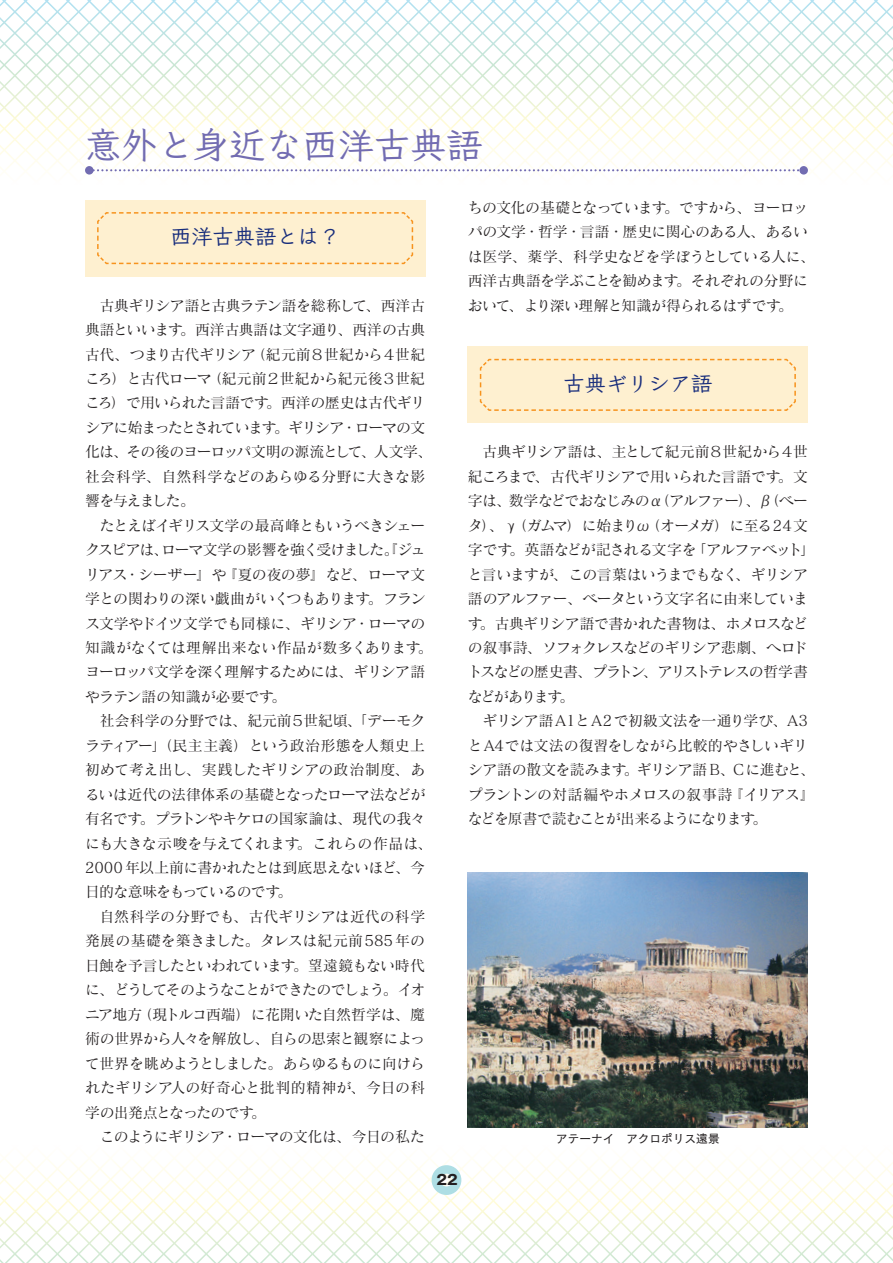
<style>
.page{position:relative;width:893px;height:1263px;background:#fff}
.page>*{position:absolute;margin:0;border:0;box-sizing:border-box;transform-origin:0 0}
.t1{font:36.15px "Klee Pro DB";color:#726cb1}
.t2{font:21.3px "Klee Pro DB";color:#182d7c}
.t3{font:14.85px/24.5px "Matisse Pro M";letter-spacing:-.04em;color:#231f20}
.t4{font:700 13.8px "Gothic MB101 Pro";color:#231f20}
.t5{font:11.7px "New Cezanne Pro M";color:#231f20}
</style>
<div class="page">
<svg style="left:0;top:1160px;width:893px;height:103px"></svg>
<div style="left:432px;top:1165px;width:29px;height:30px;border:9px solid #aedee4;border-radius:50%"></div>
<svg style="left:0;top:0;width:893px;height:172px"></svg>
<div style="left:85px;top:166px;width:9px;height:9px;background:#726cb1;border-radius:50%"></div>
<div style="left:799px;top:166px;width:9px;height:9px;background:#726cb1;border-radius:50%"></div>
<div style="left:85px;top:200px;width:340px;height:76px;background:#fef0d0"></div>
<svg style="left:97px;top:212px;width:317px;height:53px"></svg>
<div style="left:468px;top:347px;width:340px;height:76px;background:#fef0d0"></div>
<svg style="left:479px;top:358px;width:317px;height:53px"></svg>
<img style="left:468px;top:873px;width:340px;height:255px">
<h1 class="t1" style="left:85px;top:122px;width:399px">意外と身近な西洋古典語</h1>
<h2 class="t2" style="left:170px;top:223px;width:172px">西洋古典語とは？</h2>
<p class="t3" style="left:85px;top:292px;width:349px;text-indent:15px">古典ギリシア語と古典ラテン語を総称して、西洋古典語といいます。西洋古典語は文字通り、西洋の古典古代、つまり古代ギリシア（紀元前８世紀から４世紀ころ）と古代ローマ（紀元前２世紀から紀元後３世紀ころ）で用いられた言語です。西洋の歴史は古代ギリシアに始まったとされています。ギリシア・ローマの文化は、その後のヨーロッパ文明の源流として、人文学、社会科学、自然科学などのあらゆる分野に大きな影響を与えました。</p>
<p class="t3" style="left:85px;top:512px;width:349px;text-indent:15px">たとえばイギリス文学の最高峰ともいうべきシェークスピアは、ローマ文学の影響を強く受けました。『ジュリアス・シーザー』や『夏の夜の夢』など、ローマ文学との関わりの深い戯曲がいくつもあります。フランス文学やドイツ文学でも同様に、ギリシア・ローマの知識がなくては理解出来ない作品が数多くあります。ヨーロッパ文学を深く理解するためには、ギリシア語やラテン語の知識が必要です。</p>
<p class="t3" style="left:85px;top:708px;width:349px;text-indent:15px">社会科学の分野では、紀元前５世紀頃、「デーモクラティアー」（民主主義）という政治形態を人類史上初めて考え出し、実践したギリシアの政治制度、あるいは近代の法律体系の基礎となったローマ法などが有名です。プラトンやキケロの国家論は、現代の我々にも大きな示唆を与えてくれます。これらの作品は、<br>2000 年以上前に書かれたとは到底思えないほど、今日的な意味をもっているのです。</p>
<p class="t3" style="left:85px;top:904px;width:342px;text-align:justify;text-indent:15px">自然科学の分野でも、古代ギリシアは近代の科学発展の基礎を築きました。タレスは紀元前585年の日蝕を予言したといわれています。望遠鏡もない時代に、どうしてそのようなことができたのでしょう。イオニア地方（現トルコ西端）に花開いた自然哲学は、魔術の世界から人々を解放し、自らの思索と観察によって世界を眺めようとしました。あらゆるものに向けられたギリシア人の好奇心と批判的精神が、今日の科学の出発点となったのです。</p>
<p class="t3" style="left:100px;top:1124px;width:327px">このようにギリシア・ローマの文化は、今日の私た</p>
<p class="t3" style="left:468px;top:195px;width:349px">ちの文化の基礎となっています。ですから、ヨーロッパの文学・哲学・言語・歴史に関心のある人、あるいは医学、薬学、科学史などを学ぼうとしている人に、西洋古典語を学ぶことを勧めます。それぞれの分野において、より深い理解と知識が得られるはずです。</p>
<h2 class="t2" style="left:563px;top:370px;width:150px">古典ギリシア語</h2>
<p class="t3" style="left:468px;top:439px;width:349px;text-indent:15px">古典ギリシア語は、主として紀元前８世紀から４世紀ころまで、古代ギリシアで用いられた言語です。文字は、数学などでおなじみのα（アルファー）、β（ベータ）、γ（ガムマ）に始まりω（オーメガ）に至る24文字です。英語などが記される文字を「アルファベット」と言いますが、この言葉はいうまでもなく、ギリシア語のアルファー、ベータという文字名に由来しています。古典ギリシア語で書かれた書物は、ホメロスなどの叙事詩、ソフォクレスなどのギリシア悲劇、ヘロドトスなどの歴史書、プラトン、アリストテレスの哲学書などがあります。</p>
<p class="t3" style="left:468px;top:708px;width:349px;text-indent:15px">ギリシア語 A1とA2で初級文法を一通り学び、A3とA4では文法の復習をしながら比較的やさしいギリシア語の散文を読みます。ギリシア語 B、Cに進むと、プラントンの対話編やホメロスの叙事詩『イリアス』などを原書で読むことが出来るようになります。</p>
<p class="t4" style="left:436px;top:1168px;width:23px">22</p>
<p class="t5" style="left:556px;top:1128px;width:165px">アテーナイ　アクロポリス遠景</p>
</div>
